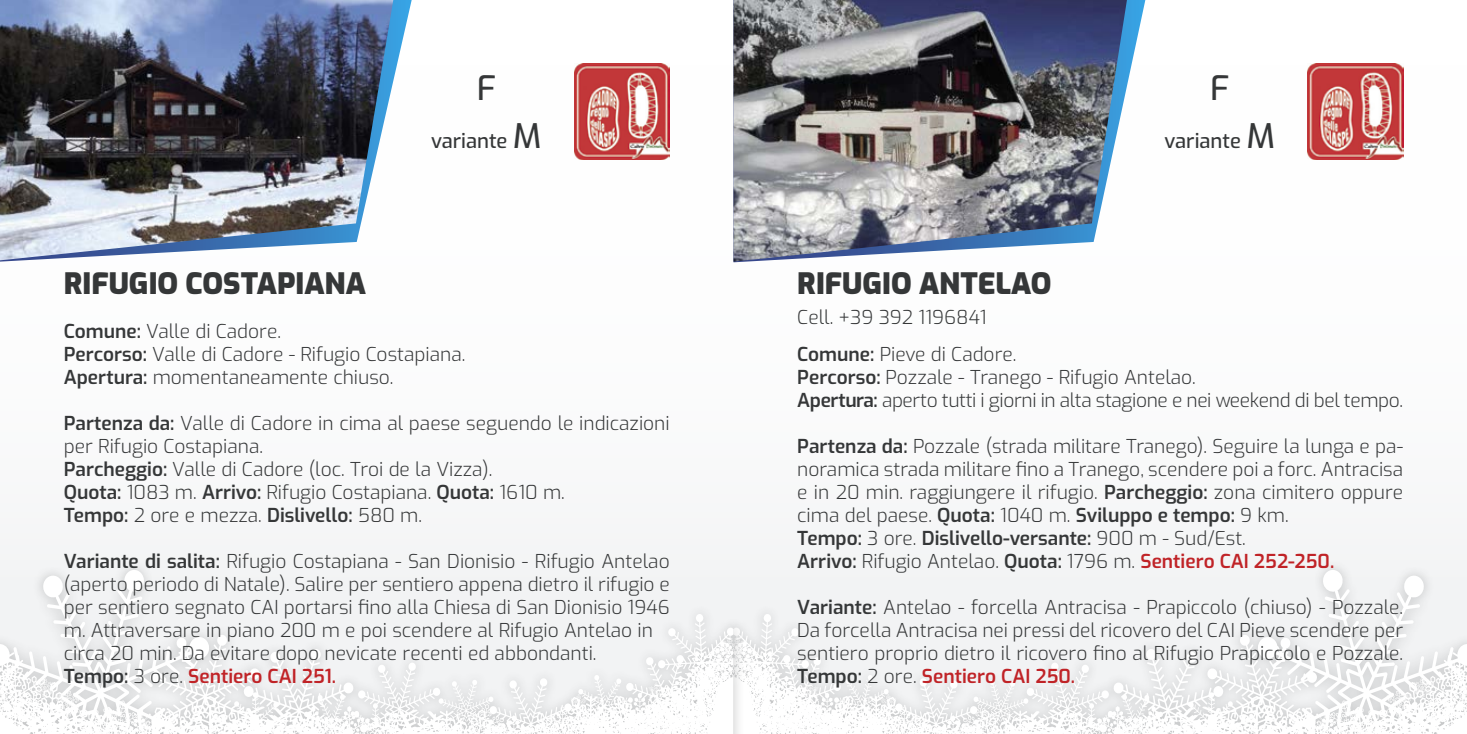
<style>
.page{position:relative;width:1467px;height:734px;background:#fff}
.page>*{position:absolute;margin:0;border:0;box-sizing:border-box;transform-origin:0 0}
.t1{font:500 33.75px "Exo";color:#353738}
.t2{font:900 29.25px "Exo";color:#353738}
.t3{font:500 20.25px "Exo";color:#353738}
.t4{font:300 19.12px/22.9px "Exo";color:#353738}
.t5{font:600 19.12px "Exo";color:#353738}
.t6{font:300 19.12px "Exo";letter-spacing:-.02em;color:#353738}
.t7{font:600 19.12px "Exo";color:#c02327}
.s1{font-size:33.75px}
.s2{font-weight:600}
.s3{font-weight:300}
.s4{color:#353738}
.s5{font-weight:300;color:#353738}
.s6{font-weight:600;color:#c02327}
</style>
<div class="page">
<div style="left:722px;top:559px;width:745px;height:174px;background:#f3f4f5"></div>
<svg style="left:745px;top:568px;width:722px;height:165px"></svg>
<div style="left:0;top:559px;width:745px;height:174px;background:#f3f4f5"></div>
<svg style="left:0;top:568px;width:733px;height:165px"></svg>
<img style="left:574px;top:64px;width:96px;height:95px">
<svg style="left:0;top:0;width:412px;height:261px"></svg>
<img style="left:0;top:0;width:393px;height:260px">
<svg style="left:733px;top:0;width:412px;height:262px"></svg>
<img style="left:1307px;top:64px;width:96px;height:95px">
<img style="left:733px;top:0;width:394px;height:261px">
<p class="t2" style="left:64px;top:262px;width:304px">RIFUGIO COSTAPIANA</p>
<p class="t1" style="left:477px;top:63px;width:21px">F</p>
<p class="t3" style="left:431px;top:126px;width:112px">variante <span class="s1">M</span></p>
<p class="t4" style="left:64px;top:319px;width:219px"><span class="s2">Comune:</span> Valle di Cadore.</p>
<p class="t4" style="left:64px;top:342px;width:403px"><span class="s2">Percorso:</span> Valle di Cadore - Rifugio Costapiana.</p>
<p class="t4" style="left:64px;top:365px;width:331px"><span class="s2">Apertura:</span> momentaneamente chiuso.</p>
<p class="t4" style="left:64px;top:411px;width:607px"><span class="s2">Partenza da:</span> Valle di Cadore in cima al paese seguendo le indicazioni per Rifugio Costapiana.</p>
<p class="t4" style="left:64px;top:457px;width:430px"><span class="s2">Parcheggio:</span> Valle di Cadore (loc. Troi de la Vizza).</p>
<p class="t4" style="left:64px;top:480px;width:503px"><span class="s2">Quota:</span> 1083 m. <span class="s2">Arrivo:</span> Rifugio Costapiana. <span class="s2">Quota:</span> 1610 m.</p>
<p class="t5" style="left:64px;top:501px;width:360px">Tempo: <span class="s3">2 ore e mezza.</span> Dislivello: <span class="s3">580 m.</span></p>
<p class="t4" style="left:64px;top:548px;width:607px"><span class="s2">Variante di salita:</span> Rifugio Costapiana - San Dionisio - Rifugio Antelao (aperto periodo di Natale). Salire per sentiero appena dietro il rifugio e</p>
<p class="t4" style="left:64px;top:594px;width:607px">per sentiero segnato CAI portarsi fino alla Chiesa di San Dionisio 1946</p>
<p class="t4" style="left:64px;top:617px;width:591px">m. Attraversare in piano 200 m e poi scendere al Rifugio Antelao in</p>
<p class="t4" style="left:64px;top:640px;width:534px">circa 20 min. Da evitare dopo nevicate recenti ed abbondanti.</p>
<p class="t7" style="left:64px;top:662px;width:274px"><span class="s4">Tempo:</span> <span class="s5">3 ore.</span> Sentiero CAI 251.</p>
<p class="t2" style="left:797px;top:262px;width:256px">RIFUGIO ANTELAO</p>
<p class="t4" style="left:797px;top:304px;width:191px">Cell. +39 392 1196841</p>
<p class="t1" style="left:1210px;top:63px;width:21px">F</p>
<p class="t3" style="left:1165px;top:126px;width:112px">variante <span class="s1">M</span></p>
<p class="t4" style="left:797px;top:342px;width:221px"><span class="s2">Comune:</span> Pieve di Cadore.</p>
<p class="t4" style="left:797px;top:365px;width:400px"><span class="s2">Percorso:</span> Pozzale - Tranego - Rifugio Antelao.</p>
<p class="t6" style="left:797px;top:386px;width:607px"><span class="s2">Apertura:</span> aperto tutti i giorni in alta stagione e nei weekend di bel tempo.</p>
<p class="t4" style="left:797px;top:434px;width:607px;text-align:justify"><span class="s2">Partenza da:</span> Pozzale (strada militare Tranego). Seguire la lunga e pa&shy;noramica strada militare fino a Tranego, scendere poi a forc. Antracisa e in 20 min. raggiungere il rifugio. <span class="s2">Parcheggio:</span> zona cimitero oppure cima del paese. <span class="s2">Quota:</span> 1040 m. <span class="s2">Sviluppo e tempo:</span> 9 km.</p>
<p class="t5" style="left:797px;top:524px;width:450px">Tempo: <span class="s3">3 ore.</span> Dislivello-versante: <span class="s3">900 m - Sud/Est.</span></p>
<p class="t4" style="left:797px;top:548px;width:538px"><span class="s2">Arrivo:</span> Rifugio Antelao. <span class="s2">Quota:</span> 1796 m. <span class="s6">Sentiero CAI 252-250.</span></p>
<p class="t4" style="left:797px;top:594px;width:607px;text-align:justify"><span class="s2">Variante:</span> Antelao - forcella Antracisa - Prapiccolo (chiuso) - Pozzale.<br>Da forcella Antracisa nei pressi del ricovero del CAI Pieve scendere per sentiero proprio dietro il ricovero fino al Rifugio Prapiccolo e Pozzale.<br><span class="s2">Tempo:</span> 2 ore. <span class="s6">Sentiero CAI 250.</span></p>
</div>
